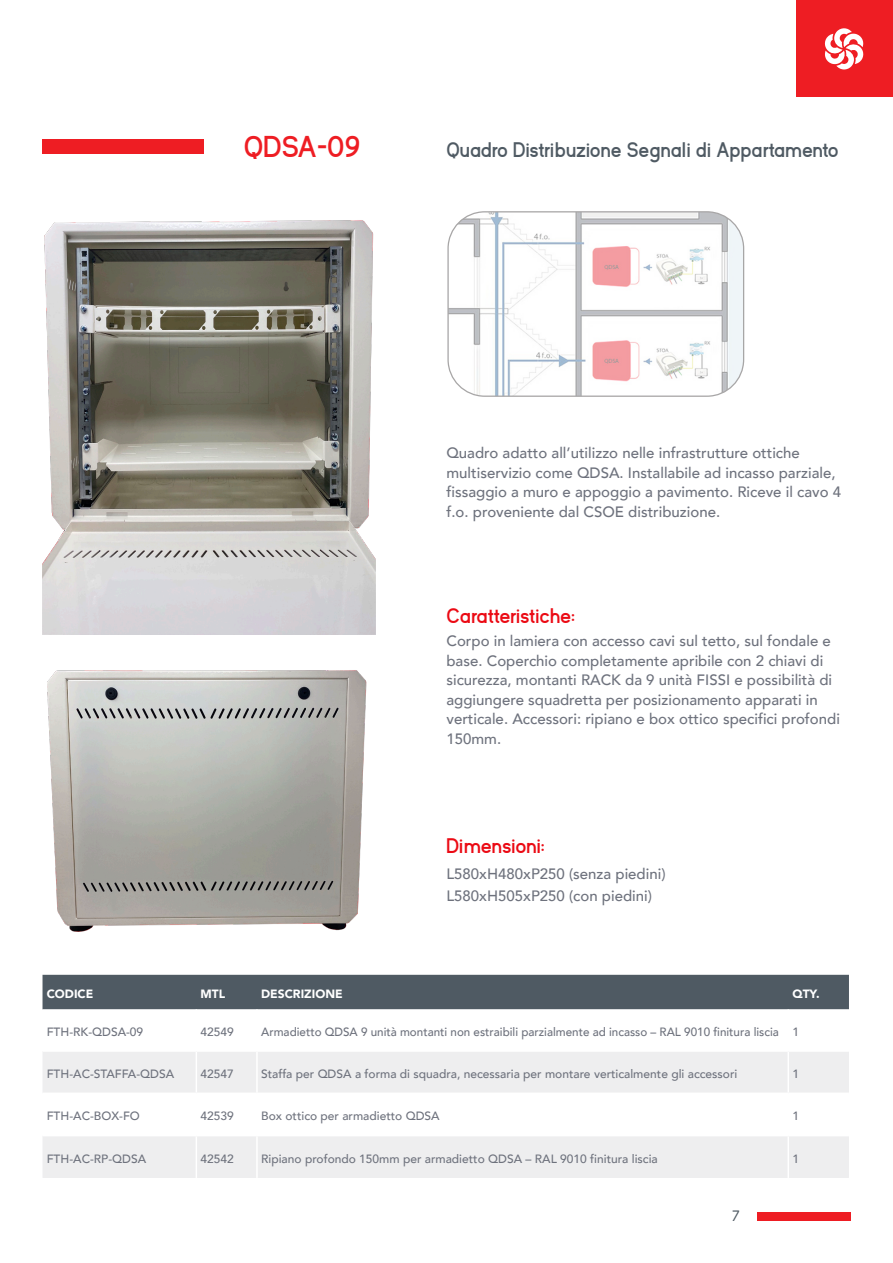
<style>
.page{position:relative;width:893px;height:1263px;background:#fff}
.page>*{position:absolute;margin:0;border:0;box-sizing:border-box;transform-origin:0 0}
.t1{font:700 30px "Kayak Sans";color:#ee1d23}
.Stile_Titoli_piccoli{font:700 21px "Kayak Sans";color:#4f5a63}
.Stile_Titoli_piccoli-2{font:700 21px "Kayak Sans";color:#eb0a14}
.Stile_Dimensione{font:700 21px "Kayak Sans";color:#eb0a14}
.Stile-struttura{font:500 15px/19.5px "Avenir";color:#6e727d}
.t2{font:15px "Kayak Sans";color:#4f5a63}
.Stile_Struttura-Tabella{font:500 12px "Avenir";color:#6e727d}
.Stile_Struttura-Tabella-Int{font:900 12px "Avenir";color:#fff}
</style>
<div class="page">
<div style="left:757px;top:1212px;width:93px;height:8px;background:#ee1d23"></div>
<img style="left:47px;top:670px;width:320px;height:262px">
<div style="left:43px;top:139px;width:161px;height:15px;background:#ee1d23"></div>
<img style="left:449px;top:213px;width:295px;height:182px">
<div style="left:447px;top:211px;width:297px;height:186px;border:1px solid #231f20;border-radius:37px"></div>
<img style="left:43px;top:220px;width:332px;height:414px">
<div style="left:43px;top:975px;width:806px;height:34px;background:#4f5a63"></div>
<svg style="left:43px;top:1009px;width:806px;height:1px"></svg>
<svg style="left:43px;top:1052px;width:806px;height:126px;fill:#eeeeef"></svg>
<hr style="left:196px;top:1009px;width:1px;height:41px;background:#fff">
<hr style="left:256px;top:1009px;width:2px;height:41px;background:#fff">
<hr style="left:787px;top:1009px;width:2px;height:41px;background:#fff">
<hr style="left:196px;top:1052px;width:1px;height:40px;background:#fff">
<hr style="left:256px;top:1052px;width:2px;height:40px;background:#fff">
<hr style="left:787px;top:1052px;width:2px;height:40px;background:#fff">
<hr style="left:43px;top:1092px;width:153px;height:2px;background:#fff">
<hr style="left:196px;top:1092px;width:61px;height:2px;background:#fff">
<hr style="left:196px;top:1094px;width:1px;height:41px;background:#fff">
<hr style="left:257px;top:1092px;width:531px;height:2px;background:#fff">
<hr style="left:256px;top:1094px;width:2px;height:41px;background:#fff">
<hr style="left:788px;top:1092px;width:61px;height:2px;background:#fff">
<hr style="left:787px;top:1094px;width:2px;height:41px;background:#fff">
<hr style="left:196px;top:1136px;width:1px;height:42px;background:#fff">
<hr style="left:256px;top:1136px;width:2px;height:42px;background:#fff">
<hr style="left:787px;top:1136px;width:2px;height:42px;background:#fff">
<hr style="left:43px;top:1135px;width:153px;height:1px;background:#fff">
<hr style="left:196px;top:1135px;width:61px;height:1px;background:#fff">
<hr style="left:257px;top:1135px;width:531px;height:1px;background:#fff">
<hr style="left:788px;top:1135px;width:61px;height:1px;background:#fff">
<div style="left:796px;top:0;width:97px;height:97px;background:#ee1d23"></div>
<svg style="left:824px;top:28px;width:40px;height:41px"></svg>
<p class="t1" style="left:244px;top:130px;width:118px">QDSA-09</p>
<p class="Stile_Titoli_piccoli" style="left:446px;top:138px;width:394px">Quadro Distribuzione Segnali di Appartamento</p>
<p class="Stile-struttura" style="left:446px;top:442px;width:396px">Quadro adatto all’utilizzo nelle infrastrutture ottiche multiservizio come QDSA. Installabile ad incasso parziale, fissaggio a muro e appoggio a pavimento. Riceve il cavo 4 f.o. proveniente dal CSOE distribuzione.</p>
<p class="Stile_Titoli_piccoli-2" style="left:446px;top:604px;width:130px">Caratteristiche:</p>
<p class="Stile-struttura" style="left:446px;top:631px;width:395px">Corpo in lamiera con accesso cavi sul tetto, sul fondale e base. Coperchio completamente apribile con 2 chiavi di sicurezza, montanti RACK da 9 unità FISSI e possibilità di aggiungere squadretta per posizionamento apparati in verticale. Accessori: ripiano e box ottico specifici profondi 150mm.</p>
<p class="Stile_Dimensione" style="left:446px;top:834px;width:100px">Dimensioni:</p>
<p class="Stile-struttura" style="left:446px;top:863px;width:220px">L580xH480xP250 (senza piedini)</p>
<p class="Stile-struttura" style="left:446px;top:885px;width:207px">L580xH505xP250 (con piedini)</p>
<p class="Stile_Struttura-Tabella-Int" style="left:47px;top:984px;width:48px">CODICE</p>
<p class="Stile_Struttura-Tabella-Int" style="left:201px;top:984px;width:26px">MTL</p>
<p class="Stile_Struttura-Tabella-Int" style="left:261px;top:984px;width:83px">DESCRIZIONE</p>
<p class="Stile_Struttura-Tabella-Int" style="left:792px;top:984px;width:29px">QTY.</p>
<p class="Stile_Struttura-Tabella" style="left:47px;top:1021px;width:98px">FTH-RK-QDSA-09</p>
<p class="Stile_Struttura-Tabella" style="left:201px;top:1021px;width:35px">42549</p>
<p class="Stile_Struttura-Tabella" style="left:261px;top:1021px;width:519px">Armadietto QDSA 9 unità montanti non estraibili parzialmente ad incasso – RAL 9010 finitura liscia</p>
<p class="Stile_Struttura-Tabella" style="left:792px;top:1021px;width:8px">1</p>
<p class="Stile_Struttura-Tabella" style="left:47px;top:1063px;width:129px">FTH-AC-STAFFA-QDSA</p>
<p class="Stile_Struttura-Tabella" style="left:201px;top:1063px;width:35px">42547</p>
<p class="Stile_Struttura-Tabella" style="left:261px;top:1063px;width:478px">Staffa per QDSA a forma di squadra, necessaria per montare verticalmente gli accessori</p>
<p class="Stile_Struttura-Tabella" style="left:792px;top:1063px;width:8px">1</p>
<p class="Stile_Struttura-Tabella" style="left:47px;top:1106px;width:95px">FTH-AC-BOX-FO</p>
<p class="Stile_Struttura-Tabella" style="left:201px;top:1106px;width:35px">42539</p>
<p class="Stile_Struttura-Tabella" style="left:261px;top:1106px;width:180px">Box ottico per armadietto QDSA</p>
<p class="Stile_Struttura-Tabella" style="left:792px;top:1106px;width:8px">1</p>
<p class="Stile_Struttura-Tabella" style="left:47px;top:1148px;width:101px">FTH-AC-RP-QDSA</p>
<p class="Stile_Struttura-Tabella" style="left:201px;top:1148px;width:35px">42542</p>
<p class="Stile_Struttura-Tabella" style="left:261px;top:1148px;width:398px">Ripiano profondo 150mm per armadietto QDSA – RAL 9010 finitura liscia</p>
<p class="Stile_Struttura-Tabella" style="left:792px;top:1148px;width:8px">1</p>
<p class="t2" style="left:732px;top:1207px;width:9px">7</p>
</div>
